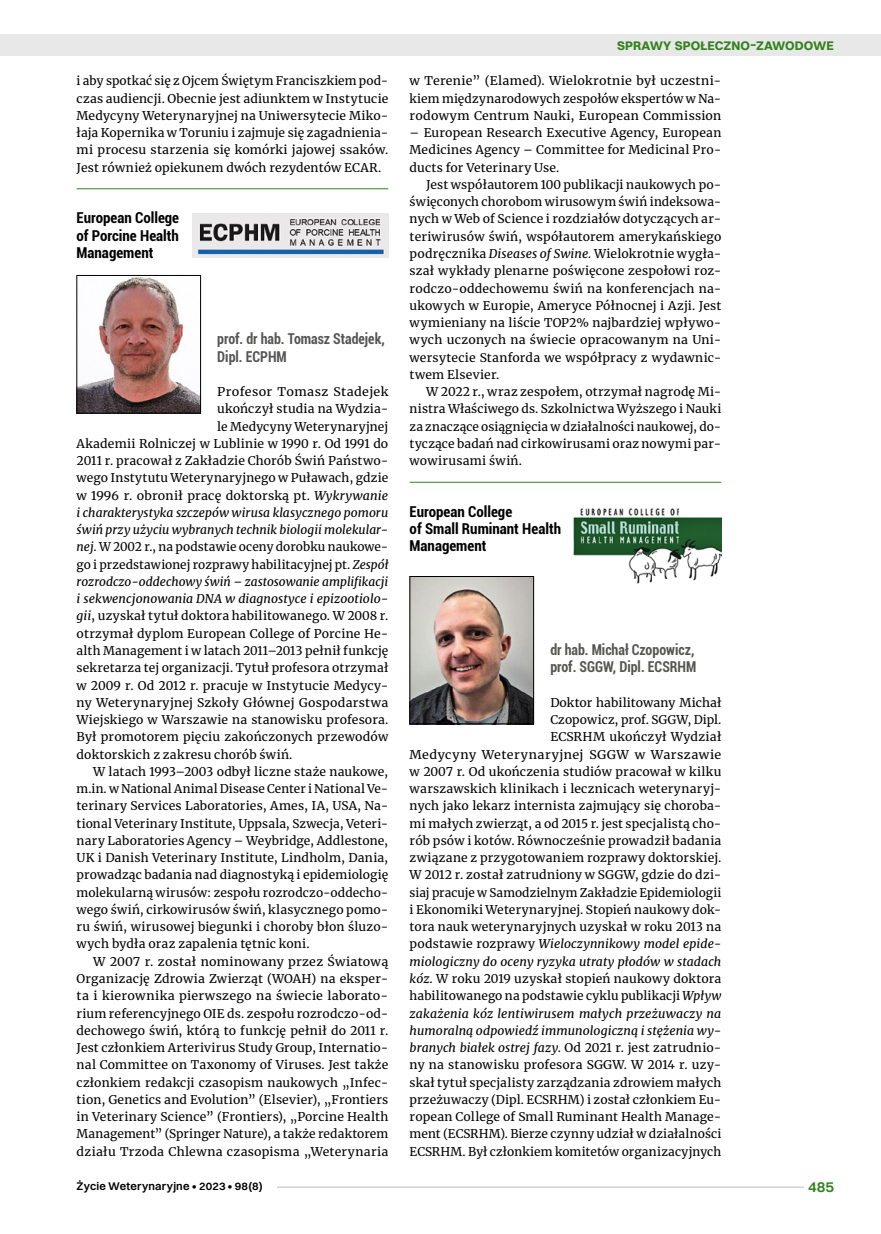
<style>
.page{position:relative;width:881px;height:1234px;background:#fff}
.page>*{position:absolute;margin:0;border:0;box-sizing:border-box;transform-origin:0 0}
.t1{font:700 condensed 15px/17.2px "Roboto";color:#000;text-align:justify}
.t2{font:700 condensed 15px/17.2px "Roboto";color:#555554;scale:.93 1}
.t3{font:600 15px "Switzer";color:#32821c}
.t4{font:700 12.6px "Switzer";color:#32821c}
.t5{font:12px/17.2px "Merriweather";letter-spacing:.015em;color:#000;text-align:justify}
.t6{font:italic 12px "Merriweather";letter-spacing:.005em;color:#000}
.t7{font:12px "Merriweather";letter-spacing:.015em;color:#000;scale:1.04 1}
.t8{font:600 11.25px "Switzer";letter-spacing:.015em;color:#000}
.s1{font-style:italic}
.s2{font-weight:500;font-size:18px}
</style>
<div class="page">
<hr style="left:77px;top:188px;width:311px;height:1px;background:#32821c">
<hr style="left:409px;top:482px;width:312px;height:1px;background:#32821c">
<img style="left:193px;top:214px;width:195px;height:44px">
<img style="left:573px;top:508px;width:148px;height:76px">
<img style="left:411px;top:578px;width:120px;height:144px">
<div style="left:409px;top:576px;width:124px;height:148px;border:1px solid #000"></div>
<img style="left:79px;top:277px;width:120px;height:134px">
<div style="left:77px;top:275px;width:124px;height:138px;border:1px solid #000"></div>
<div style="left:0;top:35px;width:880px;height:21px;background:#e8e8e8"></div>
<hr style="left:268px;top:1186px;width:565px;height:1px;background:#d2d1d1">
<div style="left:804px;top:1178px;width:29px;height:15px;background:#fff"></div>
<div style="left:77px;top:1180px;width:199px;height:13px;background:#fff"></div>
<p class="t5" style="left:77px;top:72px;width:313px">i aby spotkać się z Ojcem Świętym Franciszkiem pod&shy;czas audiencji. Obecnie jest adiunktem w Instytucie Medycyny Weterynaryjnej na Uniwersytecie Miko&shy;łaja Kopernika w Toruniu i zajmuje się zagadnienia&shy;mi procesu starzenia się komórki jajowej ssaków.<br>Jest również opiekunem dwóch rezydentów ECAR.</p>
<p class="t1" style="left:77px;top:209px;width:104px">European College of Porcine Health Management</p>
<p class="t2" style="left:217px;top:330px;width:181px">prof. dr hab. Tomasz Stadejek,<br>Dipl. ECPHM</p>
<p class="t7" style="left:217px;top:383px;width:166px">Profesor Tomasz Stadejek</p>
<p class="t5" style="left:217px;top:400px;width:172px">ukończył studia na Wydzia-</p>
<p class="t5" style="left:217px;top:417px;width:172px">le Medycyny Weterynaryjnej</p>
<p class="t5" style="left:77px;top:434px;width:313px">Akademii Rolniczej w Lublinie w 1990 r. Od 1991 do</p>
<p class="t5" style="left:77px;top:451px;width:313px">2011 r. pracował z Zakładzie Chorób Świń Państwo-</p>
<p class="t5" style="left:77px;top:469px;width:313px">wego Instytutu Weterynaryjnego w Puławach, gdzie</p>
<p class="t5" style="left:77px;top:486px;width:313px">w 1996 r. obronił pracę doktorską pt. <span class="s1">Wykrywanie</span></p>
<p class="t6" style="left:77px;top:504px;width:313px">i charakterystyka szczepów wirusa klasycznego pomoru</p>
<p class="t6" style="left:77px;top:521px;width:313px">świń przy użyciu wybranych technik biologii molekular-</p>
<p class="t5" style="left:77px;top:538px;width:313px"><span class="s1">nej</span>. W 2002 r., na podstawie oceny dorobku naukowe-</p>
<p class="t5" style="left:77px;top:555px;width:313px">go i przedstawionej rozprawy habilitacyjnej pt. <span class="s1">Zespół</span></p>
<p class="t6" style="left:77px;top:573px;width:313px">rozrodczo-oddechowy świń – zastosowanie amplifikacji</p>
<p class="t6" style="left:77px;top:590px;width:313px">i sekwencjonowania DNA w diagnostyce i epizootiolo-</p>
<p class="t5" style="left:77px;top:607px;width:313px"><span class="s1">gii</span>, uzyskał tytuł doktora habilitowanego. W 2008 r.</p>
<p class="t5" style="left:77px;top:624px;width:313px">otrzymał dyplom European College of Porcine He-</p>
<p class="t5" style="left:77px;top:641px;width:313px">alth Management i w latach 2011–2013 pełnił funkcję</p>
<p class="t5" style="left:77px;top:658px;width:313px">sekretarza tej organizacji. Tytuł profesora otrzymał</p>
<p class="t5" style="left:77px;top:676px;width:313px">w 2009 r. Od 2012 r. pracuje w Instytucie Medycy-</p>
<p class="t5" style="left:77px;top:693px;width:313px">ny Weterynaryjnej Szkoły Głównej Gospodarstwa</p>
<p class="t5" style="left:77px;top:710px;width:313px">Wiejskiego w Warszawie na stanowisku profesora.</p>
<p class="t5" style="left:77px;top:727px;width:313px">Był promotorem pięciu zakończonych przewodów</p>
<p class="t5" style="left:77px;top:745px;width:217px">doktorskich z zakresu chorób świń.</p>
<p class="t5" style="left:93px;top:762px;width:296px">W latach 1993–2003 odbył liczne staże naukowe,</p>
<p class="t5" style="left:77px;top:779px;width:313px">m.in. w National Animal Disease Center i National Ve-</p>
<p class="t5" style="left:77px;top:796px;width:313px">terinary Services Laboratories, Ames, IA, USA, Na-</p>
<p class="t5" style="left:77px;top:814px;width:313px">tional Veterinary Institute, Uppsala, Szwecja, Veteri-</p>
<p class="t5" style="left:77px;top:831px;width:313px">nary Laboratories Agency – Weybridge, Addlestone,</p>
<p class="t5" style="left:77px;top:848px;width:313px">UK i Danish Veterinary Institute, Lindholm, Dania,</p>
<p class="t5" style="left:77px;top:865px;width:313px">prowadząc badania nad diagnostyką i epidemiologię</p>
<p class="t5" style="left:77px;top:883px;width:313px">molekularną wirusów: zespołu rozrodczo-oddecho-</p>
<p class="t5" style="left:77px;top:900px;width:313px">wego świń, cirkowirusów świń, klasycznego pomo-</p>
<p class="t5" style="left:77px;top:917px;width:313px">ru świń, wirusowej biegunki i choroby błon śluzo-</p>
<p class="t5" style="left:77px;top:934px;width:234px">wych bydła oraz zapalenia tętnic koni.</p>
<p class="t5" style="left:93px;top:952px;width:296px">W 2007 r. został nominowany przez Światową</p>
<p class="t5" style="left:77px;top:969px;width:313px">Organizację Zdrowia Zwierząt (WOAH) na eksper-</p>
<p class="t5" style="left:77px;top:986px;width:313px">ta i kierownika pierwszego na świecie laborato-</p>
<p class="t5" style="left:77px;top:1003px;width:313px">rium referencyjnego OIE ds. zespołu rozrodczo-od-</p>
<p class="t5" style="left:77px;top:1021px;width:313px">dechowego świń, którą to funkcję pełnił do 2011 r.</p>
<p class="t5" style="left:77px;top:1038px;width:313px">Jest członkiem Arterivirus Study Group, Internatio-</p>
<p class="t5" style="left:77px;top:1055px;width:313px">nal Committee on Taxonomy of Viruses. Jest także</p>
<p class="t5" style="left:77px;top:1072px;width:313px">członkiem redakcji czasopism naukowych „Infec-</p>
<p class="t5" style="left:77px;top:1090px;width:313px">tion, Genetics and Evolution” (Elsevier), „Frontiers</p>
<p class="t5" style="left:77px;top:1107px;width:313px">in Veterinary Science” (Frontiers), „Porcine Health</p>
<p class="t5" style="left:77px;top:1124px;width:313px">Management” (Springer Nature), a także redaktorem</p>
<p class="t5" style="left:77px;top:1141px;width:313px">działu Trzoda Chlewna czasopisma „Weterynaria</p>
<p class="t4" style="left:617px;top:37px;width:218px">SPRAWY SPOŁECZNO<span class="s2">-</span>ZAWODOWE</p>
<p class="t5" style="left:409px;top:72px;width:313px">w Terenie” (Elamed). Wielokrotnie był uczestni&shy;kiem międzynarodowych zespołów ekspertów w Na&shy;rodowym Centrum Nauki, European Commission</p>
<p class="t5" style="left:409px;top:124px;width:313px">– European Research Executive Agency, European Medicines Agency – Committee for Medicinal Pro&shy;ducts for Veterinary Use.</p>
<p class="t5" style="left:409px;top:175px;width:313px;text-indent:16px">Jest współautorem 100 publikacji naukowych po&shy;święconych chorobom wirusowym świń indeksowa&shy;nych w Web of Science i rozdziałów dotyczących ar&shy;teriwirusów świń, współautorem amerykańskiego podręcznika <span class="s1">Diseases of Swine.</span> Wielokrotnie wygła&shy;szał wykłady plenarne poświęcone zespołowi roz&shy;rodczo-oddechowemu świń na konferencjach na&shy;ukowych w Europie, Ameryce Północnej i Azji. Jest wymieniany na liście TOP2% najbardziej wpływo&shy;wych uczonych na świecie opracowanym na Uni&shy;wersytecie Stanforda we współpracy z wydawnic&shy;twem Elsevier.</p>
<p class="t5" style="left:409px;top:382px;width:313px;text-indent:16px">W 2022 r., wraz zespołem, otrzymał nagrodę Mi&shy;nistra Właściwego ds. Szkolnictwa Wyższego i Nauki za znaczące osiągnięcia w działalności naukowej, do&shy;tyczące badań nad cirkowirusami oraz nowymi par&shy;wowirusami świń.</p>
<p class="t1" style="left:409px;top:502px;width:153px;text-align:left">European College<br>of Small Ruminant Health<br>Management</p>
<p class="t2" style="left:550px;top:640px;width:158px">dr hab. Michał Czopowicz, prof. SGGW, Dipl. ECSRHM</p>
<p class="t5" style="left:409px;top:693px;width:313px;text-align:right">Doktor habilitowany Michał<br>Czopowicz, prof. SGGW, Dipl.<br>ECSRHM ukończył Wydział<br>Medycyny Weterynaryjnej SGGW w Warszawie w 2007 r. Od ukończenia studiów pracował w kilku warszawskich klinikach i lecznicach weterynaryj&shy;nych jako lekarz internista zajmujący się choroba&shy;mi małych zwierząt, a od 2015 r. jest specjalistą cho&shy;rób psów i kotów. Równocześnie prowadził badania związane z przygotowaniem rozprawy doktorskiej.<br>W 2012 r. został zatrudniony w SGGW, gdzie do dzi&shy;siaj pracuje w Samodzielnym Zakładzie Epidemiologii i Ekonomiki Weterynaryjnej. Stopień naukowy dok&shy;tora nauk weterynaryjnych uzyskał w roku 2013 na podstawie rozprawy <span class="s1">Wieloczynnikowy model epide&shy;miologiczny do oceny ryzyka utraty płodów w stadach kóz</span>. W roku 2019 uzyskał stopień naukowy doktora habilitowanego na podstawie cyklu publikacji <span class="s1">Wpływ zakażenia kóz lentiwirusem małych przeżuwaczy na humoralną odpowiedź immunologiczną i stężenia wy&shy;branych białek ostrej fazy</span>. Od 2021 r. jest zatrudnio&shy;ny na stanowisku profesora SGGW. W 2014 r. uzy&shy;skał tytuł specjalisty zarządzania zdrowiem małych przeżuwaczy (Dipl. ECSRHM) i został członkiem Eu&shy;ropean College of Small Ruminant Health Manage&shy;ment (ECSRHM). Bierze czynny udział w działalności ECSRHM. Był członkiem komitetów organizacyjnych</p>
<p class="t8" style="left:77px;top:1179px;width:187px">Życie Weterynaryjne • 2023 • 98(8)</p>
<p class="t3" style="left:807px;top:1177px;width:27px">485</p>
</div>
